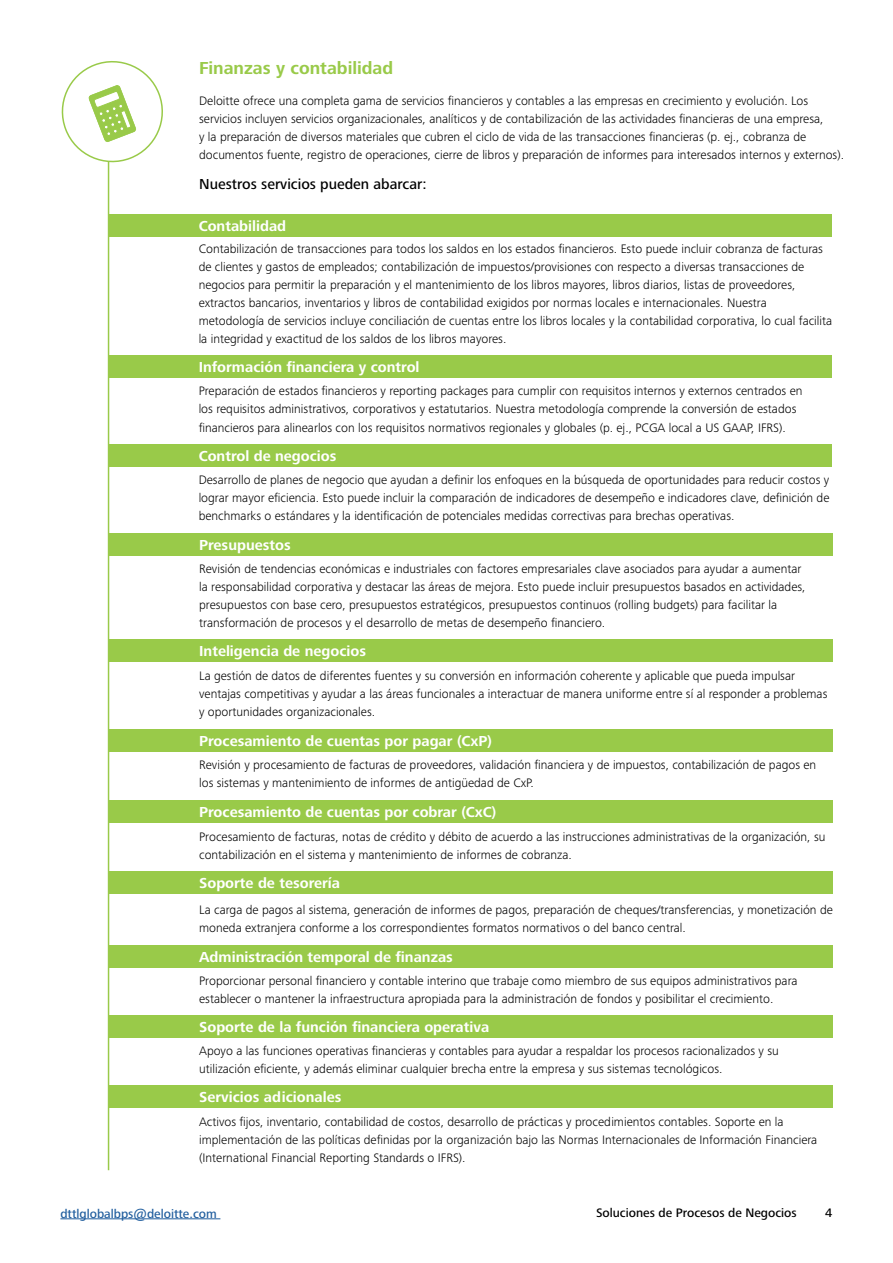
<style>
.page{position:relative;width:893px;height:1263px;background:#fff}
.page>*{position:absolute;margin:0;border:0;box-sizing:border-box;transform-origin:0 0}
.t1{font:700 18px "Frutiger Next Pro";color:#99ca49}
.t2{font:700 15px "Frutiger Next Pro";color:#fff}
.t3{font:500 15px "Frutiger Next Pro";color:#000}
.t4{font:300 12.75px/18px "Frutiger Next Pro";color:#000}
.t5{font:500 12.75px "Frutiger Next Pro";color:#000}
.t6{font:500 12.75px "Frutiger Next Pro";color:#215e9e}
</style>
<div class="page">
<hr style="left:60px;top:1218px;width:160px;height:1px;background:#215e9e">
<hr style="left:108px;top:161px;width:1px;height:1009px;background:#99ca49">
<svg style="left:61px;top:61px;width:102px;height:107px"></svg>
<div style="left:109px;top:214px;width:723px;height:23px;background:#99ca49"></div>
<div style="left:109px;top:356px;width:723px;height:22px;background:#99ca49"></div>
<div style="left:109px;top:445px;width:723px;height:22px;background:#99ca49"></div>
<div style="left:109px;top:533px;width:724px;height:22px;background:#99ca49"></div>
<div style="left:109px;top:640px;width:724px;height:22px;background:#99ca49"></div>
<div style="left:109px;top:729px;width:724px;height:22px;background:#99ca49"></div>
<div style="left:109px;top:801px;width:724px;height:22px;background:#99ca49"></div>
<div style="left:109px;top:872px;width:724px;height:22px;background:#99ca49"></div>
<div style="left:109px;top:1085px;width:724px;height:22px;background:#99ca49"></div>
<div style="left:109px;top:945px;width:724px;height:22px;background:#99ca49"></div>
<div style="left:109px;top:1015px;width:724px;height:22px;background:#99ca49"></div>
<h1 class="t1" style="left:199px;top:57px;width:195px">Finanzas y contabilidad</h1>
<p class="t4" style="left:199px;top:92px;width:646px">Deloitte ofrece una completa gama de servicios financieros y contables a las empresas en crecimiento y evolución. Los servicios incluyen servicios organizacionales, analíticos y de contabilización de las actividades financieras de una empresa,<br>y la preparación de diversos materiales que cubren el ciclo de vida de las transacciones financieras (p. ej., cobranza de documentos fuente, registro de operaciones, cierre de libros y preparación de informes para interesados internos y externos).</p>
<p class="t3" style="left:199px;top:176px;width:229px">Nuestros servicios pueden abarcar:</p>
<p class="t2" style="left:199px;top:217px;width:89px">Contabilidad</p>
<p class="t4" style="left:199px;top:240px;width:635px">Contabilización de transacciones para todos los saldos en los estados financieros. Esto puede incluir cobranza de facturas de clientes y gastos de empleados; contabilización de impuestos/provisiones con respecto a diversas transacciones de negocios para permitir la preparación y el mantenimiento de los libros mayores, libros diarios, listas de proveedores, extractos bancarios, inventarios y libros de contabilidad exigidos por normas locales e internacionales. Nuestra metodología de servicios incluye conciliación de cuentas entre los libros locales y la contabilidad corporativa, lo cual facilita la integridad y exactitud de los saldos de los libros mayores.</p>
<p class="t2" style="left:199px;top:359px;width:222px">Información financiera y control</p>
<p class="t4" style="left:199px;top:382px;width:605px">Preparación de estados financieros y reporting packages para cumplir con requisitos internos y externos centrados en los requisitos administrativos, corporativos y estatutarios. Nuestra metodología comprende la conversión de estados financieros para alinearlos con los requisitos normativos regionales y globales (p. ej., PCGA local a US GAAP, IFRS).</p>
<p class="t2" style="left:199px;top:448px;width:139px">Control de negocios</p>
<p class="t4" style="left:199px;top:471px;width:632px;text-align:justify">Desarrollo de planes de negocio que ayudan a definir los enfoques en la búsqueda de oportunidades para reducir costos y lograr mayor eficiencia. Esto puede incluir la comparación de indicadores de desempeño e indicadores clave, definición de benchmarks o estándares y la identificación de potenciales medidas correctivas para brechas operativas.</p>
<p class="t2" style="left:199px;top:536px;width:93px">Presupuestos</p>
<p class="t4" style="left:199px;top:560px;width:608px">Revisión de tendencias económicas e industriales con factores empresariales clave asociados para ayudar a aumentar la responsabilidad corporativa y destacar las áreas de mejora. Esto puede incluir presupuestos basados en actividades, presupuestos con base cero, presupuestos estratégicos, presupuestos continuos (rolling budgets) para facilitar la transformación de procesos y el desarrollo de metas de desempeño financiero.</p>
<p class="t2" style="left:199px;top:643px;width:168px">Inteligencia de negocios</p>
<p class="t4" style="left:199px;top:666px;width:630px">La gestión de datos de diferentes fuentes y su conversión en información coherente y aplicable que pueda impulsar ventajas competitivas y ayudar a las áreas funcionales a interactuar de manera uniforme entre sí al responder a problemas y oportunidades organizacionales.</p>
<p class="t2" style="left:199px;top:732px;width:294px">Procesamiento de cuentas por pagar (CxP)</p>
<p class="t4" style="left:199px;top:756px;width:619px">Revisión y procesamiento de facturas de proveedores, validación financiera y de impuestos, contabilización de pagos en los sistemas y mantenimiento de informes de antigüedad de CxP.</p>
<p class="t2" style="left:199px;top:803px;width:299px">Procesamiento de cuentas por cobrar (CxC)</p>
<p class="t4" style="left:199px;top:827px;width:628px">Procesamiento de facturas, notas de crédito y débito de acuerdo a las instrucciones administrativas de la organización, su contabilización en el sistema y mantenimiento de informes de cobranza.</p>
<p class="t2" style="left:199px;top:875px;width:142px">Soporte de tesorería</p>
<p class="t4" style="left:199px;top:901px;width:635px">La carga de pagos al sistema, generación de informes de pagos, preparación de cheques/transferencias, y monetización de moneda extranjera conforme a los correspondientes formatos normativos o del banco central.</p>
<p class="t2" style="left:199px;top:948px;width:255px">Administración temporal de finanzas</p>
<p class="t4" style="left:199px;top:972px;width:600px">Proporcionar personal financiero y contable interino que trabaje como miembro de sus equipos administrativos para establecer o mantener la infraestructura apropiada para la administración de fondos y posibilitar el crecimiento.</p>
<p class="t2" style="left:199px;top:1018px;width:292px">Soporte de la función financiera operativa</p>
<p class="t4" style="left:199px;top:1041px;width:581px">Apoyo a las funciones operativas financieras y contables para ayudar a respaldar los procesos racionalizados y su utilización eficiente, y además eliminar cualquier brecha entre la empresa y sus sistemas tecnológicos.</p>
<p class="t2" style="left:199px;top:1088px;width:144px">Servicios adicionales</p>
<p class="t4" style="left:199px;top:1113px;width:620px">Activos fijos, inventario, contabilidad de costos, desarrollo de prácticas y procedimientos contables. Soporte en la implementación de las políticas definidas por la organización bajo las Normas Internacionales de Información Financiera (International Financial Reporting Standards o IFRS).</p>
<p class="t6" style="left:60px;top:1206px;width:158px">dttlglobalbps@deloitte.com</p>
<p class="t5" style="left:596px;top:1206px;width:202px">Soluciones de Procesos de Negocios</p>
<p class="t5" style="left:825px;top:1206px;width:9px">4</p>
</div>
